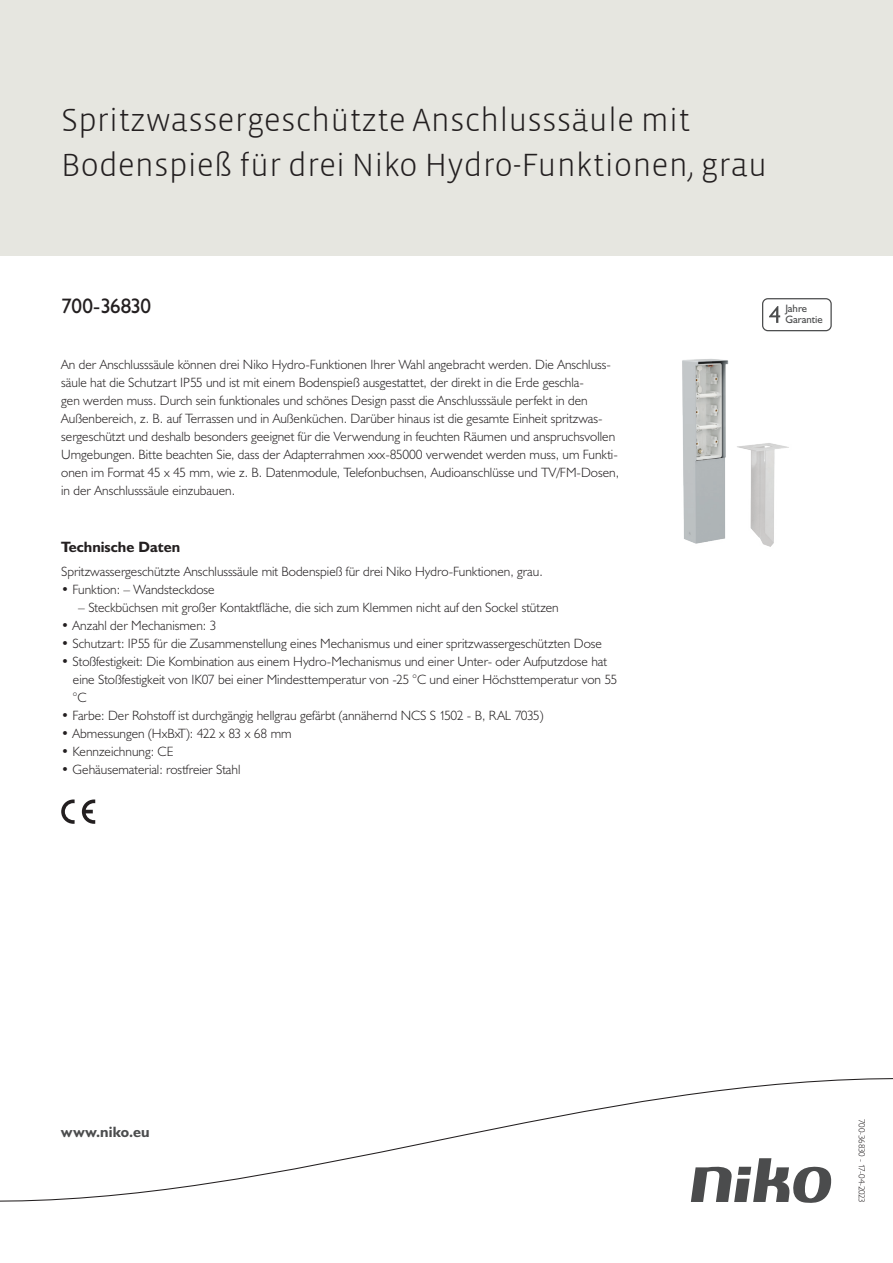
<style>
.page{position:relative;width:893px;height:1263px;background:#fff}
.page>*{position:absolute;margin:0;border:0;box-sizing:border-box;transform-origin:0 0}
.Title_datasheets{font:300 33px/45px "Vista Sans";color:#231f20}
.Article_number{font:21px "Humanist 521 BT";letter-spacing:-.02em;color:#231f20}
.Titles_parts{font:700 15px "Humanist 521 BT";color:#231f20}
.titel_afbeelding{font:700 15px "Humanist 521 BT";letter-spacing:.005em;color:#4b4c4d}
.Platte_tekst_CAB{font:300 13.5px/18px "Humanist 521 BT";color:#231f20}
.USP_Bullets{font:300 13.5px/18px "Humanist 521 BT";color:#231f20}
.USP_Bullets_level_2{font:300 13.5px "Humanist 521 BT";color:#231f20}
.t1{font:10.8px/10.8px "Humanist 521 BT";color:#4b4c4d}
.Revision{font:300 9px "Humanist 521 BT";letter-spacing:-.04em;color:#231f20}
</style>
<div class="page">
<div style="left:0;top:0;width:893px;height:255px;background:#e6e6e0"></div>
<svg style="left:82px;top:799px;width:13px;height:25px"></svg>
<svg style="left:61px;top:799px;width:14px;height:25px"></svg>
<svg style="left:762px;top:298px;width:70px;height:33px"></svg>
<svg style="left:0;top:1078px;width:893px;height:125px"></svg>
<img style="left:682px;top:359px;width:107px;height:188px">
<p class="Title_datasheets" style="left:61px;top:98px;width:707px">Spritzwassergeschützte Anschlusssäule mit<br>Bodenspieß für drei Niko Hydro-Funktionen, grau</p>
<p class="Article_number" style="left:61px;top:293px;width:91px">700-36830</p>
<p class="t1" style="left:785px;top:303px;width:39px">Jahre<br>Garantie</p>
<p class="Platte_tekst_CAB" style="left:61px;top:355px;width:559px">An der Anschlusssäule können drei Niko Hydro-Funktionen Ihrer Wahl angebracht werden. Die Anschluss&shy;säule hat die Schutzart IP55 und ist mit einem Bodenspieß ausgestattet, der direkt in die Erde geschla-<br>gen werden muss. Durch sein funktionales und schönes Design passt die Anschlusssäule perfekt in den Außenbereich, z. B. auf Terrassen und in Außenküchen. Darüber hinaus ist die gesamte Einheit spritzwas&shy;sergeschützt und deshalb besonders geeignet für die Verwendung in feuchten Räumen und anspruchsvollen Umgebungen. Bitte beachten Sie, dass der Adapterrahmen xxx-85000 verwendet werden muss, um Funkti&shy;onen im Format 45 x 45 mm, wie z. B. Datenmodule, Telefonbuchsen, Audioanschlüsse und TV/FM-Dosen, in der Anschlusssäule einzubauen.</p>
<p class="Titles_parts" style="left:61px;top:537px;width:120px">Technische Daten</p>
<p class="Platte_tekst_CAB" style="left:61px;top:562px;width:483px">Spritzwassergeschützte Anschlusssäule mit Bodenspieß für drei Niko Hydro-Funktionen, grau.</p>
<p class="USP_Bullets" style="left:61px;top:580px;width:155px">• Funktion: – Wandsteckdose</p>
<p class="USP_Bullets_level_2" style="left:78px;top:599px;width:482px">– Steckbüchsen mit großer Kontaktfläche, die sich zum Klemmen nicht auf den Sockel stützen</p>
<p class="USP_Bullets" style="left:61px;top:616px;width:157px">• Anzahl der Mechanismen: 3</p>
<p class="USP_Bullets" style="left:61px;top:634px;width:542px">• Schutzart: IP55 für die Zusammenstellung eines Mechanismus und einer spritzwassergeschützten Dose</p>
<p class="USP_Bullets" style="left:73px;top:652px;width:546px;text-indent:-12px">• Stoßfestigkeit: Die Kombination aus einem Hydro-Mechanismus und einer Unter- oder Aufputzdose hat eine Stoßfestigkeit von IK07 bei einer Mindesttemperatur von -25 °C und einer Höchsttemperatur von 55 °C</p>
<p class="USP_Bullets" style="left:61px;top:706px;width:484px">• Farbe: Der Rohstoff ist durchgängig hellgrau gefärbt (annähernd NCS S 1502 - B, RAL 7035)</p>
<p class="USP_Bullets" style="left:61px;top:724px;width:232px">• Abmessungen (HxBxT): 422 x 83 x 68 mm</p>
<p class="USP_Bullets" style="left:61px;top:742px;width:114px">• Kennzeichnung: CE</p>
<p class="USP_Bullets" style="left:61px;top:760px;width:181px">• Gehäusematerial: rostfreier Stahl</p>
<p class="titel_afbeelding" style="left:61px;top:1122px;width:90px">www.niko.eu</p>
<p class="Revision" style="left:868px;top:1119px;width:85px;rotate:90deg">700-36830 - 17-04-2023</p>
</div>
